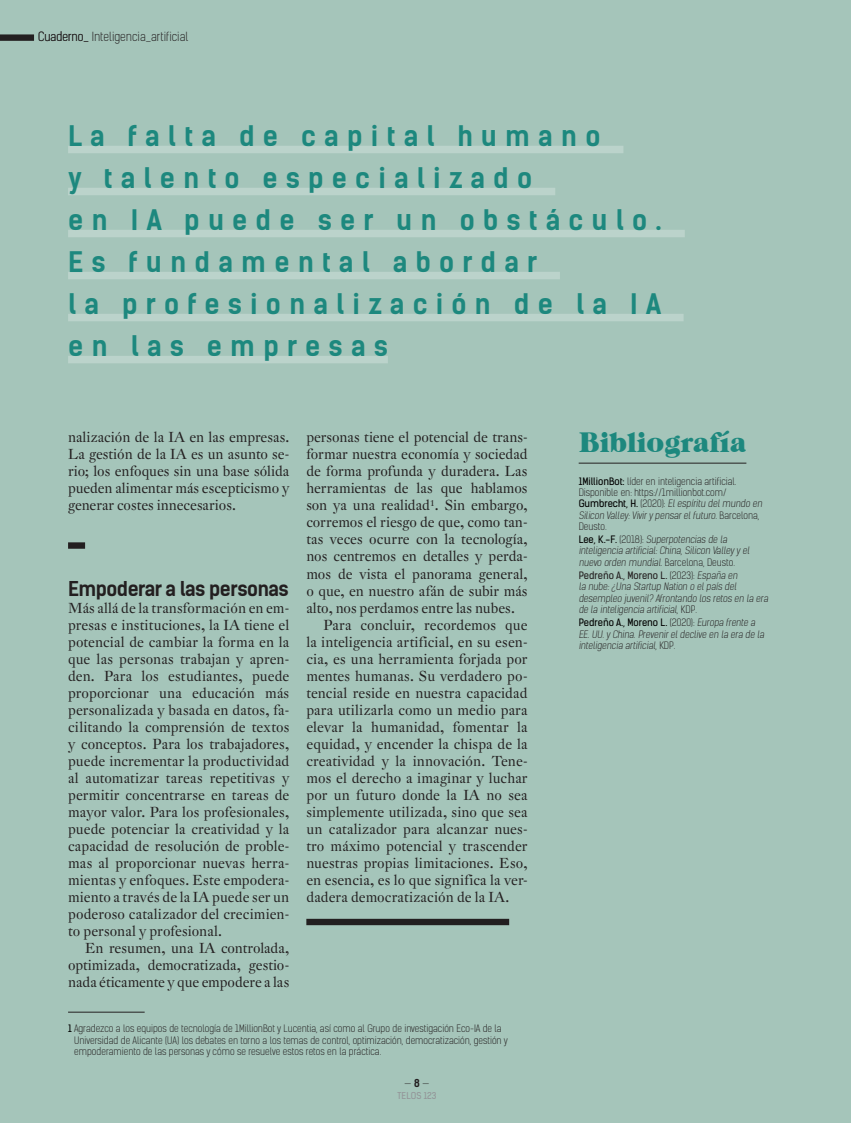
<style>
.page{position:relative;width:851px;height:1123px;background:#fff}
.page>*{position:absolute;margin:0;border:0;box-sizing:border-box;transform-origin:0 0}
._0__Bibliografía{font:28.5px "Grouch IT Cby BT";color:#1d887e}
._7_3_Sumario_Cuadern{font:700 27px/42px "Kelson Sans";letter-spacing:.3em;color:#1d887e}
._6_2_Ladillo_3_col{font:700 19.5px "Kelson Sans";letter-spacing:-.03em;color:#231f20}
._1_1_Texto_general_c{font:14.25px/17px "DTL Fleischmann D";color:#231f20;text-align:justify}
.t1{font:300 12px "Kelson Sans";color:#231f20}
.t2{font:300 10.5px "Kelson Sans";color:#231f20}
._8_1_Nota___Bibliogr{font:300 9.75px/11.2px "Kelson Sans";color:#231f20}
.t3{font:9px "Kelson Sans";letter-spacing:.005em;color:#939598}
.s1{font-weight:400;color:#000}
.s2{font-weight:700}
.s3{font-weight:400}
</style>
<div class="page">
<div style="left:0;top:0;width:850px;height:1123px;background:#a5c5ba"></div>
<div style="left:68px;top:542px;width:17px;height:7px;background:#231f20"></div>
<div style="left:68px;top:146px;width:555px;height:7px;background:#bbd3cb"></div>
<div style="left:68px;top:188px;width:487px;height:7px;background:#bbd3cb"></div>
<div style="left:68px;top:230px;width:616px;height:7px;background:#bbd3cb"></div>
<div style="left:68px;top:272px;width:492px;height:7px;background:#bbd3cb"></div>
<div style="left:68px;top:314px;width:615px;height:7px;background:#bbd3cb"></div>
<div style="left:68px;top:356px;width:320px;height:7px;background:#bbd3cb"></div>
<hr style="left:578px;top:463px;width:168px;height:1px;background:#231f20">
<div style="left:306px;top:918px;width:203px;height:7px;background:#231f20"></div>
<hr style="left:68px;top:1011px;width:77px;height:1px;background:#231f20">
<div style="left:0;top:34px;width:34px;height:7px;background:#231f20"></div>
<p class="t1" style="left:38px;top:29px;width:152px">Cuaderno_ Inteligencia_artificial</p>
<p class="_7_3_Sumario_Cuadern" style="left:68px;top:115px;width:595px">La falta de capital humano<br>y talento especializado<br>en IA puede ser un obstáculo.<br>Es fundamental abordar<br>la profesionalización de la IA en las empresas</p>
<p class="_1_1_Texto_general_c" style="left:68px;top:429px;width:223px">nalización de la IA en las empresas.<br>La gestión de la IA es un asunto se&shy;rio; los enfoques sin una base sólida pueden alimentar más escepticismo y generar costes innecesarios.</p>
<p class="_6_2_Ladillo_3_col" style="left:68px;top:576px;width:222px">Empoderar a las personas</p>
<p class="_1_1_Texto_general_c" style="left:68px;top:599px;width:223px">Más allá de la transformación en em&shy;presas e instituciones, la IA tiene el potencial de cambiar la forma en la que las personas trabajan y apren&shy;den. Para los estudiantes, puede proporcionar una educación más personalizada y basada en datos, fa&shy;cilitando la comprensión de textos y conceptos. Para los trabajadores, puede incrementar la productividad al automatizar tareas repetitivas y permitir concentrarse en tareas de mayor valor. Para los profesionales, puede potenciar la creatividad y la capacidad de resolución de proble&shy;mas al proporcionar nuevas herra&shy;mientas y enfoques. Este empodera&shy;miento a través de la IA puede ser un poderoso catalizador del crecimien&shy;to personal y profesional.</p>
<p class="_1_1_Texto_general_c" style="left:68px;top:939px;width:223px;text-indent:17px">En resumen, una IA controlada, optimizada, democratizada, gestio&shy;nada éticamente y que empodere a las</p>
<p class="_1_1_Texto_general_c" style="left:306px;top:429px;width:223px">personas tiene el potencial de trans&shy;formar nuestra economía y sociedad de forma profunda y duradera. Las herramientas de las que hablamos son ya una realidad<sup>1</sup>. Sin embargo, corremos el riesgo de que, como tan&shy;tas veces ocurre con la tecnología, nos centremos en detalles y perda&shy;mos de vista el panorama general, o que, en nuestro afán de subir más alto, nos perdamos entre las nubes.</p>
<p class="_1_1_Texto_general_c" style="left:306px;top:616px;width:223px;text-indent:17px">Para concluir, recordemos que la inteligencia artificial, en su esen&shy;cia, es una herramienta forjada por mentes humanas. Su verdadero po&shy;tencial reside en nuestra capacidad para utilizarla como un medio para elevar la humanidad, fomentar la equidad, y encender la chispa de la creatividad y la innovación. Tene&shy;mos el derecho a imaginar y luchar por un futuro donde la IA no sea simplemente utilizada, sino que sea un catalizador para alcanzar nues&shy;tro máximo potencial y trascender nuestras propias limitaciones. Eso, en esencia, es lo que significa la ver&shy;dadera democratización de la IA.</p>
<p class="_8_1_Nota___Bibliogr" style="left:74px;top:1023px;width:435px;text-indent:-6px"><span class="s1">1</span> Agradezco a los equipos de tecnología de 1MillionBot y Lucentia, así como al Grupo de investigación Eco-IA de la<br>Universidad de Alicante (UA) los debates en torno a los temas de control, optimización, democratización, gestión y empoderamiento de las personas y cómo se resuelve estos retos en la práctica.</p>
<p class="t2" style="left:404px;top:1076px;width:26px">— <span class="s2">8</span> —</p>
<p class="t3" style="left:397px;top:1090px;width:40px">TELOS 123</p>
<p class="_0__Bibliografía" style="left:578px;top:425px;width:169px">Bibliografía</p>
<p class="_8_1_Nota___Bibliogr" style="left:578px;top:476px;width:187px"><span class="s1">1MillionBot:</span> líder en inteligencia artificial.<br>Disponible en: https://1millionbot.com/ <span class="s1">Gumbrecht, H.</span> (2020): El espíritu del mundo en Silicon Valley:Viviry pensarelfuturo. B a r c e l o n a , Deusto.</p>
<p class="_8_1_Nota___Bibliogr" style="left:578px;top:534px;width:174px"><span class="s1">L e e, K. - F.</span> ( 2 0 18 ) : Superpotencias de la inteligencia artificial: China, Silicon Valley y el nuevo orden mundial. Barcelona, Deusto.</p>
<p class="_8_1_Nota___Bibliogr" style="left:578px;top:570px;width:193px"><span class="s3">Pedreño A., Moreno L.</span> (2023): España en<br>la nube: ¿Una Startup Nation o el país del desempleo juvenil? Afrontando los retos en la era de la inteligencia artificial, K D P .</p>
<p class="_8_1_Nota___Bibliogr" style="left:578px;top:617px;width:189px"><span class="s1">Pedreño A., Moreno L.</span> (2020): Europa frente a<br>EE. UU.y China. Prevenirel declive en la era de la inteligencia artificial, K D P .</p>
</div>
